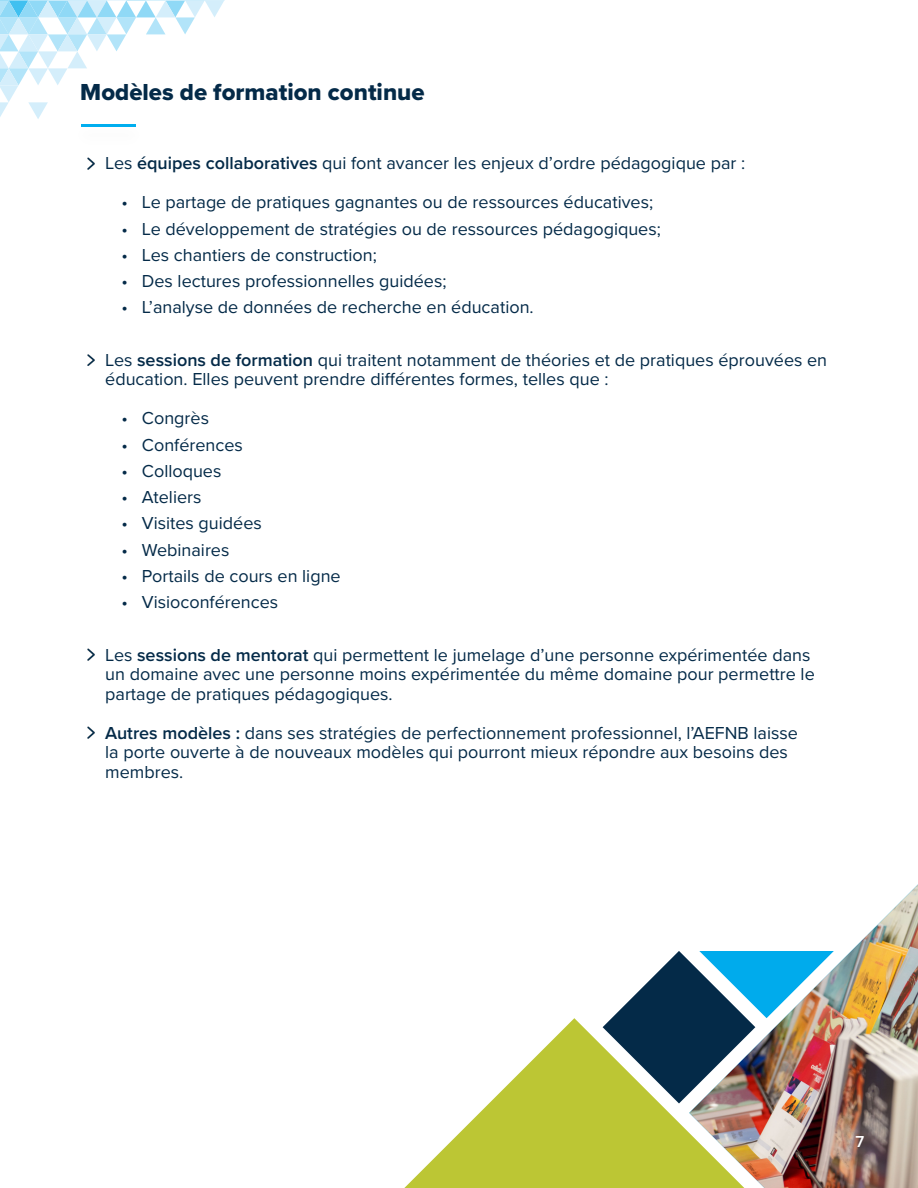
<style>
.page{position:relative;width:918px;height:1188px;background:#fff}
.page>*{position:absolute;margin:0;border:0;box-sizing:border-box;transform-origin:0 0}
.t1{font:24px "Proxima Nova Extrabld";color:#042a48}
.t2{font:18px/19.5px "Proxima Nova";color:#042a48}
.t3{font:600 16.5px "Proxima Nova";color:#fff}
.s1{font-weight:600}
</style>
<div class="page">
<svg style="left:0;top:0;width:225px;height:119px"></svg>
<hr style="left:81px;top:124px;width:55px;height:2px;background:#00aeef">
<img style="left:87px;top:157px;width:8px;height:13px">
<img style="left:87px;top:354px;width:8px;height:12px">
<img style="left:87px;top:648px;width:8px;height:13px">
<img style="left:87px;top:726px;width:8px;height:13px">
<svg style="left:404px;top:1018px;width:285px;height:170px;fill:#bcc634"></svg>
<img style="left:689px;top:884px;width:229px;height:304px">
<img style="left:603px;top:884px;width:240px;height:219px">
<p class="t1" style="left:80px;top:74px;width:346px">Modèles de formation continue</p>
<p class="t2" style="left:105px;top:153px;width:642px">Les <span class="s1">équipes collaboratives</span> qui font avancer les enjeux d’ordre pédagogique par :</p>
<p class="t2" style="left:122px;top:192px;width:533px">• Le partage de pratiques gagnantes ou de ressources éducatives;</p>
<p class="t2" style="left:122px;top:218px;width:541px">• Le développement de stratégies ou de ressources pédagogiques;</p>
<p class="t2" style="left:122px;top:244px;width:257px">• Les chantiers de construction;</p>
<p class="t2" style="left:122px;top:271px;width:326px">• Des lectures professionnelles guidées;</p>
<p class="t2" style="left:122px;top:297px;width:414px">• L’analyse de données de recherche en éducation.</p>
<p class="t2" style="left:105px;top:349px;width:723px">Les <span class="s1">sessions de formation</span> qui traitent notamment de théories et de pratiques éprouvées en éducation. Elles peuvent prendre différentes formes, telles que :</p>
<p class="t2" style="left:122px;top:408px;width:89px">• Congrès</p>
<p class="t2" style="left:122px;top:434px;width:123px">• Conférences</p>
<p class="t2" style="left:122px;top:460px;width:101px">• Colloques</p>
<p class="t2" style="left:122px;top:487px;width:81px">• Ateliers</p>
<p class="t2" style="left:122px;top:513px;width:142px">• Visites guidées</p>
<p class="t2" style="left:122px;top:539px;width:109px">• Webinaires</p>
<p class="t2" style="left:122px;top:565px;width:221px">• Portails de cours en ligne</p>
<p class="t2" style="left:122px;top:592px;width:158px">• Visioconférences</p>
<p class="t2" style="left:105px;top:644px;width:711px">Les <span class="s1">sessions de mentorat</span> qui permettent le jumelage d’une personne expérimentée dans un domaine avec une personne moins expérimentée du même domaine pour permettre le partage de pratiques pédagogiques.</p>
<p class="t2" style="left:105px;top:722px;width:694px"><span class="s1">Autres modèles :</span> dans ses stratégies de perfectionnement professionnel, l’AEFNB laisse la porte ouverte à de nouveaux modèles qui pourront mieux répondre aux besoins des membres.</p>
<p class="t3" style="left:855px;top:1129px;width:10px">7</p>
</div>
